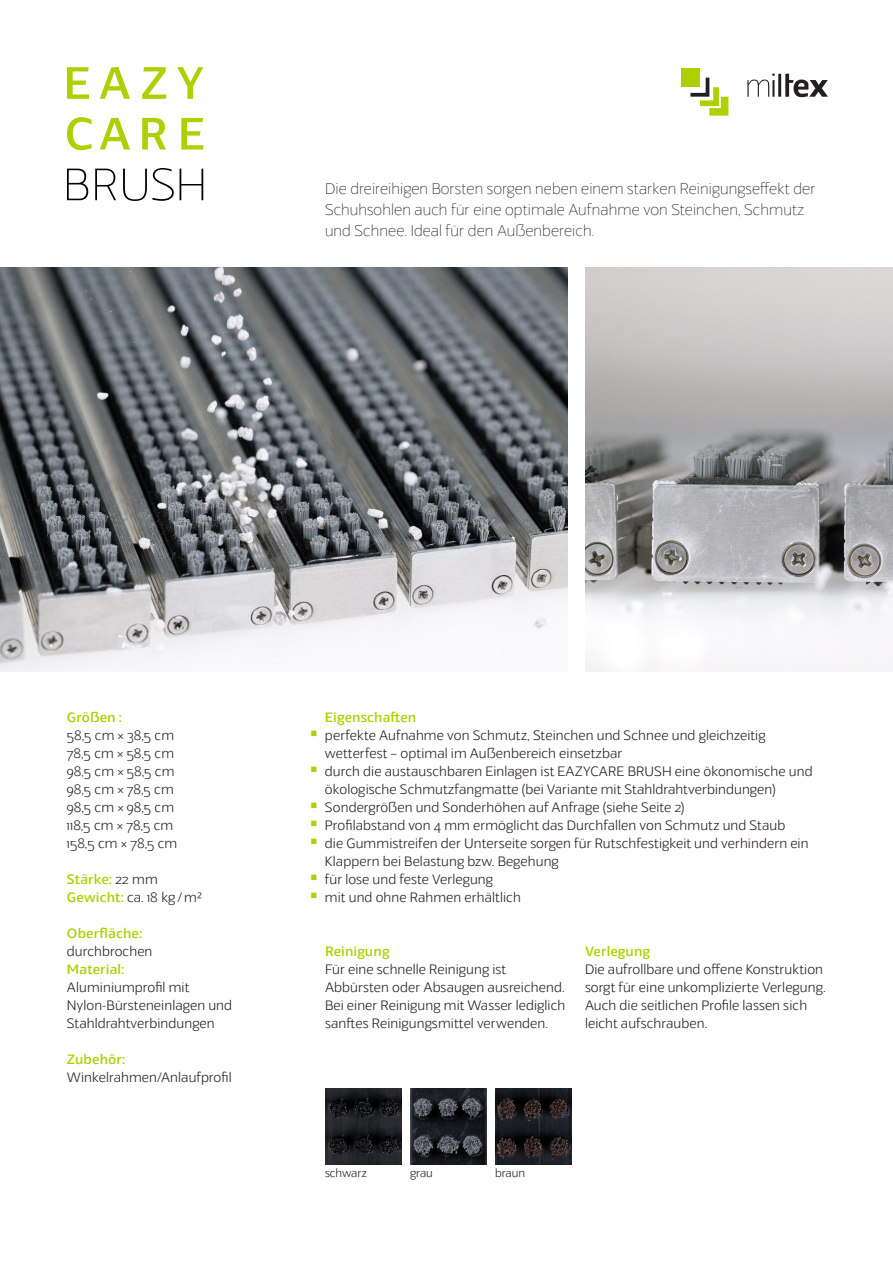
<style>
.page{position:relative;width:893px;height:1263px;background:#fff}
.page>*{position:absolute;margin:0;border:0;box-sizing:border-box;transform-origin:0 0}
.t1{font:100 15px/21px "Veotec";letter-spacing:.01em;color:#231f20}
.t2{font:300 13.2px/18px "Veotec";letter-spacing:.01em;color:#231f20}
.t3{font:500 13.2px/18px "Veotec";letter-spacing:.01em;color:#aed000}
.t4{font:300 11.25px "Veotec";color:#231f20}
.s1{font-weight:300;color:#231f20}
</style>
<div class="page">
<img style="left:495px;top:1088px;width:77px;height:76px">
<img style="left:410px;top:1088px;width:77px;height:76px">
<img style="left:325px;top:1088px;width:77px;height:76px">
<img style="left:0;top:268px;width:568px;height:404px">
<div style="left:681px;top:68px;width:19px;height:19px;background:#aed000"></div>
<svg style="left:690px;top:78px;width:38px;height:38px"></svg>
<svg style="left:747px;top:74px;width:28px;height:23px"></svg>
<hr style="left:778px;top:74px;width:3px;height:23px;background:#231f20">
<svg style="left:785px;top:74px;width:43px;height:23px"></svg>
<svg style="left:67px;top:169px;width:21px;height:31px"></svg>
<svg style="left:95px;top:169px;width:21px;height:31px"></svg>
<svg style="left:123px;top:168px;width:51px;height:33px"></svg>
<svg style="left:180px;top:168px;width:23px;height:32px"></svg>
<svg style="left:67px;top:67px;width:22px;height:32px"></svg>
<svg style="left:100px;top:67px;width:30px;height:32px"></svg>
<svg style="left:142px;top:67px;width:24px;height:32px"></svg>
<svg style="left:177px;top:67px;width:26px;height:32px"></svg>
<svg style="left:67px;top:117px;width:25px;height:33px"></svg>
<svg style="left:100px;top:118px;width:30px;height:32px"></svg>
<svg style="left:142px;top:118px;width:24px;height:32px"></svg>
<svg style="left:181px;top:118px;width:22px;height:32px"></svg>
<img style="left:585px;top:268px;width:308px;height:404px">
<p class="t1" style="left:325px;top:179px;width:492px">Die dreireihigen Borsten sorgen neben einem starken Reinigungseffekt der<br>Schuhsohlen auch für eine optimale Aufnahme von Steinchen, Schmutz und Schnee. Ideal für den Außenbereich.</p>
<p class="t3" style="left:67px;top:709px;width:57px">Größen :</p>
<p class="t2" style="left:67px;top:727px;width:112px">58,5 cm × 38,5 cm<br>78,5 cm × 58,5 cm<br>98,5 cm × 58,5 cm<br>98,5 cm × 78,5 cm<br>98,5 cm × 98,5 cm<br>118,5 cm × 78,5 cm<br>158,5 cm × 78,5 cm</p>
<p class="t3" style="left:67px;top:871px;width:136px">Stärke: <span class="s1">22 mm<br></span>Gewicht: <span class="s1">ca. 18 kg /m²</span></p>
<p class="t3" style="left:67px;top:925px;width:77px">Oberfläche:</p>
<p class="t2" style="left:67px;top:943px;width:87px">durchbrochen</p>
<p class="t3" style="left:67px;top:961px;width:59px">Material:</p>
<p class="t2" style="left:67px;top:979px;width:167px">Aluminiumprofil mit<br>Nylon-Bürsteneinlagen und<br>Stahldrahtverbindungen</p>
<p class="t3" style="left:67px;top:1051px;width:60px">Zubehör:</p>
<p class="t2" style="left:67px;top:1069px;width:166px">Winkelrahmen/Anlaufprofil</p>
<p class="t3" style="left:325px;top:709px;width:93px">Eigenschaften</p>
<p class="t2" style="left:325px;top:727px;width:489px">perfekte Aufnahme von Schmutz, Steinchen und Schnee und gleichzeitig wetterfest – optimal im Außenbereich einsetzbar<br>durch die austauschbaren Einlagen ist EAZYCARE BRUSH eine ökonomische und ökologische Schmutzfangmatte (bei Variante mit Stahldrahtverbindungen)<br>Sondergrößen und Sonderhöhen auf Anfrage (siehe Seite 2)<br>Profilabstand von 4 mm ermöglicht das Durchfallen von Schmutz und Staub<br>die Gummistreifen der Unterseite sorgen für Rutschfestigkeit und verhindern ein Klappern bei Belastung bzw. Begehung<br>für lose und feste Verlegung<br>mit und ohne Rahmen erhältlich</p>
<p class="t3" style="left:325px;top:943px;width:66px">Reinigung</p>
<p class="t2" style="left:325px;top:961px;width:242px">Für eine schnelle Reinigung ist Abbürsten oder Absaugen ausreichend.<br>Bei einer Reinigung mit Wasser lediglich sanftes Reinigungsmittel verwenden.</p>
<p class="t3" style="left:585px;top:943px;width:67px">Verlegung</p>
<p class="t2" style="left:585px;top:961px;width:242px">Die aufrollbare und offene Konstruktion sorgt für eine unkomplizierte Verlegung.<br>Auch die seitlichen Profile lassen sich leicht aufschrauben.</p>
<p class="t4" style="left:325px;top:1166px;width:43px">schwarz</p>
<p class="t4" style="left:410px;top:1166px;width:24px">grau</p>
<p class="t4" style="left:495px;top:1166px;width:31px">braun</p>
</div>
